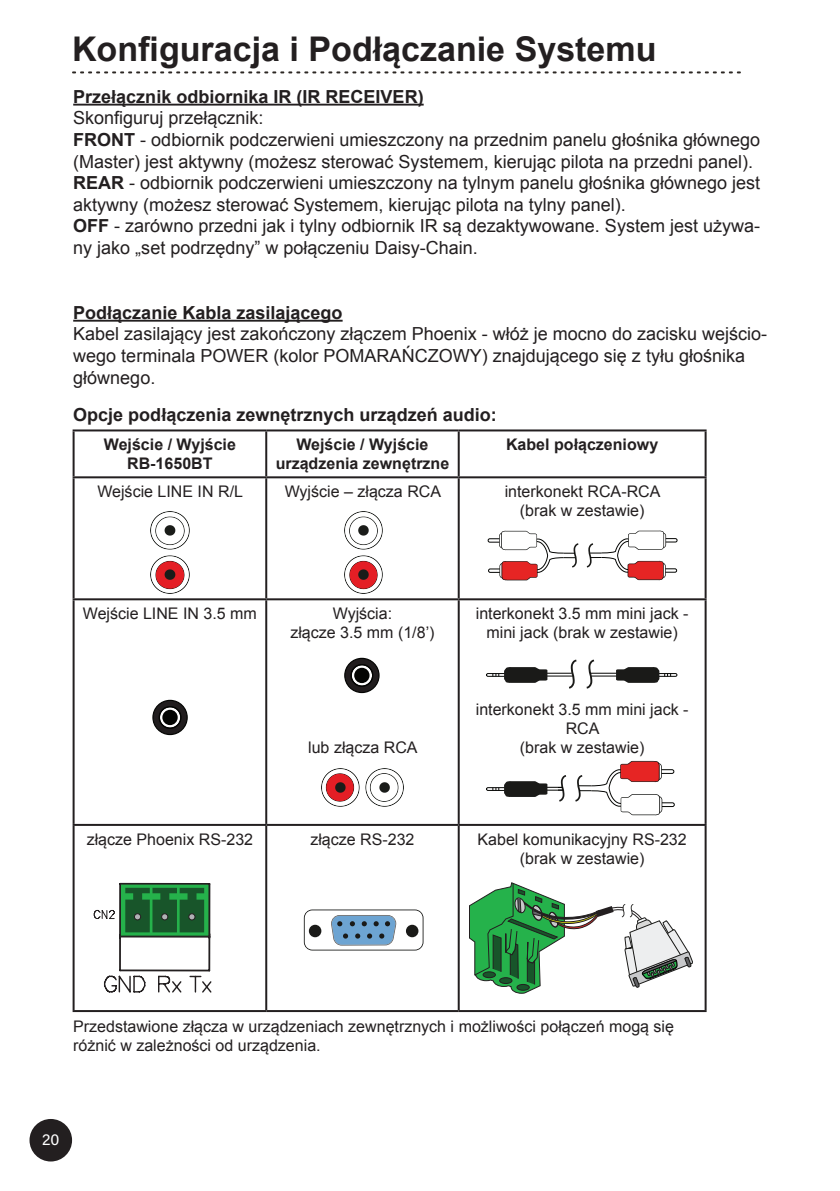
<style>
.page{position:relative;width:840px;height:1191px;background:#fff}
.page>*{position:absolute;margin:0;border:0;box-sizing:border-box;transform-origin:0 0}
.t1{font:700 34px "Arial";color:#231f20}
.t2{font:18px/21.6px "Arial";color:#231f20}
.t3{font:700 18px "Arial";color:#231f20}
.t4{font:16px/19.2px "Arial";color:#231f20;text-align:center}
.t5{font:700 16px/19.2px "Arial";color:#231f20;text-align:center}
.t6{font:16px "Acumin Pro";color:#fff}
.s1{font-weight:700}
</style>
<div class="page">
<svg style="left:72px;top:71px;width:668px;height:2px"></svg>
<div style="left:30px;top:1120px;width:41px;height:40px;background:#231f20;border-radius:50%"></div>
<div style="left:29px;top:1119px;width:43px;height:42px;border:2px solid #231f20;border-radius:50%"></div>
<hr style="left:73px;top:104px;width:350px;height:2px;background:#231f20">
<hr style="left:73px;top:320px;width:269px;height:2px;background:#231f20">
<hr style="left:73px;top:429px;width:193px;height:2px;background:#231f20">
<hr style="left:73px;top:431px;width:2px;height:45px;background:#231f20">
<hr style="left:266px;top:429px;width:192px;height:2px;background:#231f20">
<hr style="left:265px;top:431px;width:2px;height:45px;background:#231f20">
<hr style="left:458px;top:429px;width:248px;height:2px;background:#231f20">
<hr style="left:457px;top:431px;width:2px;height:45px;background:#231f20">
<hr style="left:704px;top:431px;width:2px;height:45px;background:#231f20">
<hr style="left:73px;top:476px;width:193px;height:2px;background:#231f20">
<hr style="left:73px;top:478px;width:2px;height:120px;background:#231f20">
<hr style="left:266px;top:476px;width:192px;height:2px;background:#231f20">
<hr style="left:265px;top:478px;width:2px;height:120px;background:#231f20">
<hr style="left:458px;top:476px;width:248px;height:2px;background:#231f20">
<hr style="left:457px;top:478px;width:2px;height:120px;background:#231f20">
<hr style="left:704px;top:478px;width:2px;height:120px;background:#231f20">
<hr style="left:73px;top:598px;width:193px;height:2px;background:#231f20">
<hr style="left:73px;top:600px;width:2px;height:224px;background:#231f20">
<hr style="left:266px;top:598px;width:192px;height:2px;background:#231f20">
<hr style="left:265px;top:600px;width:2px;height:224px;background:#231f20">
<hr style="left:458px;top:598px;width:248px;height:2px;background:#231f20">
<hr style="left:457px;top:600px;width:2px;height:224px;background:#231f20">
<hr style="left:704px;top:600px;width:2px;height:224px;background:#231f20">
<hr style="left:73px;top:824px;width:193px;height:2px;background:#231f20">
<hr style="left:73px;top:826px;width:2px;height:184px;background:#231f20">
<hr style="left:266px;top:824px;width:192px;height:2px;background:#231f20">
<hr style="left:265px;top:826px;width:2px;height:184px;background:#231f20">
<hr style="left:458px;top:824px;width:248px;height:2px;background:#231f20">
<hr style="left:457px;top:826px;width:2px;height:184px;background:#231f20">
<hr style="left:704px;top:826px;width:2px;height:184px;background:#231f20">
<hr style="left:73px;top:1010px;width:193px;height:2px;background:#231f20">
<hr style="left:266px;top:1010px;width:192px;height:2px;background:#231f20">
<hr style="left:458px;top:1010px;width:248px;height:2px;background:#231f20">
<img style="left:150px;top:511px;width:39px;height:83px">
<img style="left:344px;top:511px;width:39px;height:83px">
<div style="left:652px;top:568px;width:24px;height:4px;border:1px solid #040503;border-radius:2px"></div>
<div style="left:652px;top:538px;width:25px;height:4px;border:1px solid #040503;border-radius:2px"></div>
<svg style="left:586px;top:530px;width:79px;height:50px"></svg>
<div style="left:488px;top:569px;width:24px;height:3px;border:1px solid #040503;border-radius:2px"></div>
<div style="left:487px;top:538px;width:25px;height:4px;border:1px solid #040503;border-radius:2px"></div>
<svg style="left:499px;top:530px;width:79px;height:50px"></svg>
<div style="left:344px;top:658px;width:35px;height:34px;background:#211d1e;border-radius:50%"></div>
<div style="left:344px;top:657px;width:35px;height:36px;border:1px solid #040503;border-radius:50%"></div>
<svg style="left:351px;top:664px;width:21px;height:22px"></svg>
<div style="left:354px;top:667px;width:15px;height:16px;background:#040503;border-radius:50%"></div>
<div style="left:350px;top:664px;width:23px;height:23px;border:1px solid #040503;border-radius:50%"></div>
<div style="left:486px;top:673px;width:35px;height:3px;border:1px solid #040503"></div>
<svg style="left:492px;top:659px;width:84px;height:29px"></svg>
<div style="left:641px;top:673px;width:35px;height:3px;border:1px solid #040503"></div>
<svg style="left:586px;top:659px;width:85px;height:29px"></svg>
<div style="left:646px;top:769px;width:27px;height:4px;border:1px solid #040503;border-radius:2px"></div>
<div style="left:647px;top:802px;width:27px;height:4px;border:1px solid #040503;border-radius:2px"></div>
<svg style="left:575px;top:761px;width:87px;height:54px"></svg>
<div style="left:486px;top:787px;width:35px;height:3px;border:1px solid #040503"></div>
<svg style="left:492px;top:775px;width:74px;height:26px"></svg>
<div style="left:153px;top:700px;width:34px;height:34px;background:#211d1e;border-radius:50%"></div>
<div style="left:152px;top:699px;width:36px;height:36px;border:1px solid #040503;border-radius:50%"></div>
<svg style="left:159px;top:706px;width:22px;height:22px"></svg>
<div style="left:162px;top:709px;width:16px;height:16px;background:#040503;border-radius:50%"></div>
<div style="left:158px;top:706px;width:23px;height:23px;border:1px solid #040503;border-radius:50%"></div>
<img style="left:321px;top:768px;width:82px;height:39px">
<svg style="left:304px;top:909px;width:119px;height:41px"></svg>
<div style="left:309px;top:924px;width:12px;height:13px;background:#1a1a18;border-radius:50%"></div>
<svg style="left:405px;top:924px;width:13px;height:13px"></svg>
<svg style="left:93px;top:882px;width:119px;height:111px"></svg>
<div style="left:189px;top:913px;width:6px;height:7px;background:#b0b1b5;border-radius:50%"></div>
<div style="left:189px;top:913px;width:6px;height:7px;border:1px solid #231f20;border-radius:50%"></div>
<div style="left:134px;top:913px;width:6px;height:7px;background:#b0b1b5;border-radius:50%"></div>
<div style="left:134px;top:913px;width:7px;height:7px;border:1px solid #231f20;border-radius:50%"></div>
<div style="left:161px;top:913px;width:7px;height:7px;background:#b0b1b5;border-radius:50%"></div>
<div style="left:161px;top:913px;width:7px;height:7px;border:1px solid #231f20;border-radius:50%"></div>
<svg style="left:469px;top:882px;width:223px;height:111px"></svg>
<h1 class="t1" style="left:72px;top:31px;width:585px">Konfiguracja i Podłączanie Systemu</h1>
<p class="t3" style="left:73px;top:86px;width:352px">Przełącznik odbiornika IR (IR RECEIVER)</p>
<p class="t2" style="left:73px;top:107px;width:688px">Skonfiguruj przełącznik:<br><span class="s1">FRONT</span> - odbiornik podczerwieni umieszczony na przednim panelu głośnika głównego (Master) jest aktywny (możesz sterować Systemem, kierując pilota na przedni panel).<br><span class="s1">REAR</span> - odbiornik podczerwieni umieszczony na tylnym panelu głośnika głównego jest aktywny (możesz sterować Systemem, kierując pilota na tylny panel).<br><span class="s1">OFF</span> - zarówno przedni jak i tylny odbiornik IR są dezaktywowane. System jest używa&shy;ny jako „set podrzędny” w połączeniu Daisy-Chain.</p>
<p class="t3" style="left:73px;top:302px;width:271px">Podłączanie Kabla zasilającego</p>
<p class="t2" style="left:73px;top:323px;width:695px">Kabel zasilający jest zakończony złączem Phoenix - włóż je mocno do zacisku wejścio&shy;wego terminala POWER (kolor POMARAŃCZOWY) znajdującego się z tyłu głośnika głównego.</p>
<p class="t3" style="left:73px;top:405px;width:425px">Opcje podłączenia zewnętrznych urządzeń audio:</p>
<p class="t5" style="left:104px;top:435px;width:133px">Wejście / Wyjście<br>RB-1650BT</p>
<p class="t5" style="left:275px;top:435px;width:175px">Wejście / Wyjście urządzenia zewnętrzne</p>
<p class="t5" style="left:505px;top:435px;width:154px">Kabel połączeniowy</p>
<p class="t4" style="left:97px;top:482px;width:147px">Wejście LINE IN R/L</p>
<p class="t4" style="left:284px;top:482px;width:158px">Wyjście – złącza RCA</p>
<p class="t4" style="left:504px;top:482px;width:157px">interkonekt RCA-RCA (brak w zestawie)</p>
<p class="t4" style="left:83px;top:604px;width:175px">Wejście LINE IN 3.5 mm</p>
<p class="t4" style="left:290px;top:604px;width:146px">Wyjścia:<br>złącze 3.5 mm (1/8’)</p>
<p class="t4" style="left:308px;top:738px;width:111px">lub złącza RCA</p>
<p class="t4" style="left:475px;top:604px;width:214px">interkonekt 3.5 mm mini jack - mini jack (brak w zestawie)</p>
<p class="t4" style="left:475px;top:700px;width:214px">interkonekt 3.5 mm mini jack -<br>RCA<br>(brak w zestawie)</p>
<p class="t4" style="left:87px;top:829px;width:168px">złącze Phoenix RS-232</p>
<p class="t4" style="left:310px;top:829px;width:106px">złącze RS-232</p>
<p class="t4" style="left:477px;top:829px;width:210px">Kabel komunikacyjny RS-232 (brak w zestawie)</p>
<p class="t4" style="left:73px;top:1016px;width:602px;text-align:left">Przedstawione złącza w urządzeniach zewnętrznych i możliwości połączeń mogą się różnić w zależności od urządzenia.</p>
<p class="t6" style="left:42px;top:1128px;width:19px">20</p>
</div>
